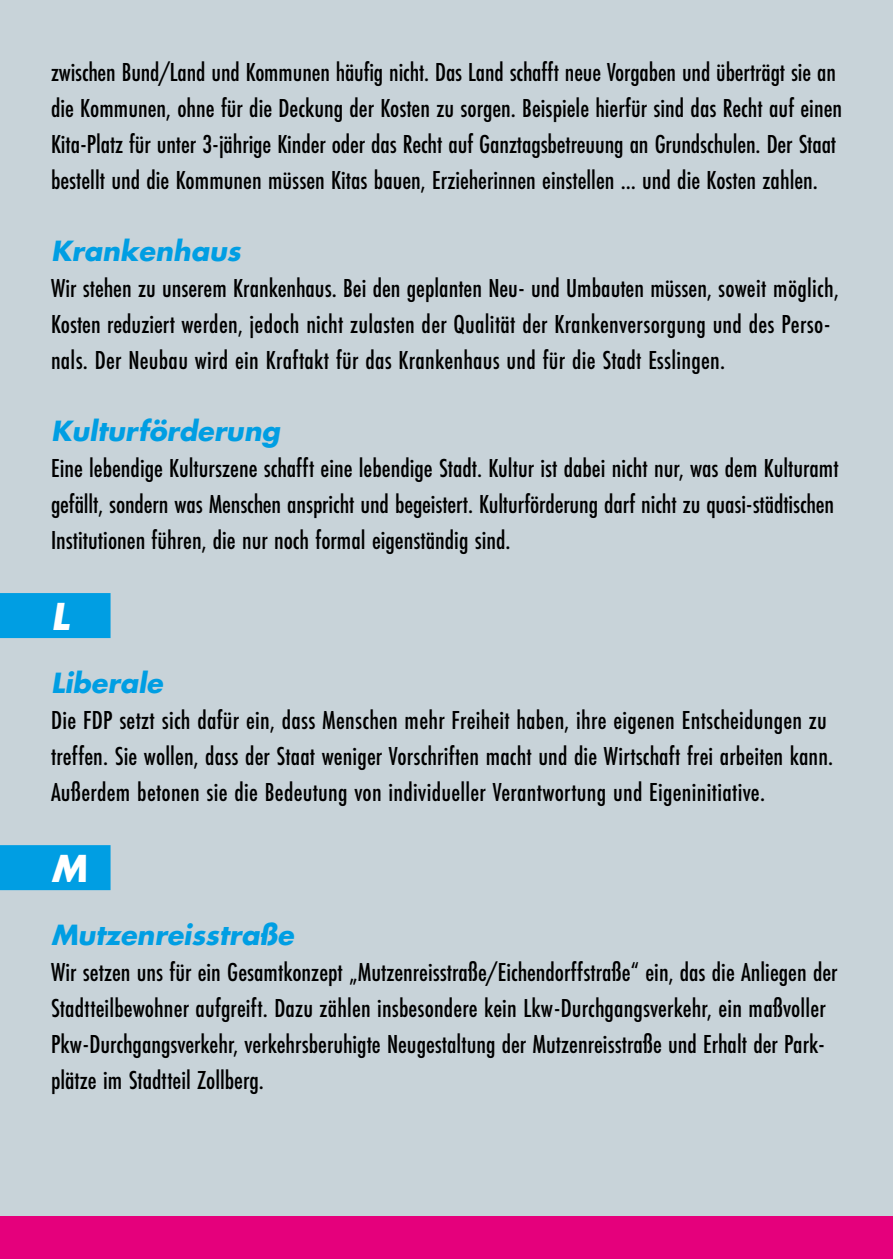
<style>
.page{position:relative;width:893px;height:1259px;background:#c8d3d9}
.page>*{position:absolute;margin:0;border:0;box-sizing:border-box;transform-origin:0 0}
.t1{font:italic 700 36px "Futura";color:#fff}
.t2{font:500 27px/36px "Futura PT Cond";color:#000}
.t3{font:italic 700 27px "Futura";color:#009ee3}
</style>
<div class="page">
<div style="left:0;top:1216px;width:893px;height:43px;background:#e5007c"></div>
<div style="left:0;top:593px;width:111px;height:45px;background:#009ee3"></div>
<div style="left:0;top:845px;width:111px;height:45px;background:#009ee3"></div>
<p class="t2" style="left:51px;top:53px;width:793px">zwischen Bund/Land und Kommunen häufig nicht. Das Land schafft neue Vorgaben und überträgt sie an die Kommunen, ohne für die Deckung der Kosten zu sorgen. Beispiele hierfür sind das Recht auf einen Kita-Platz für unter 3-jährige Kinder oder das Recht auf Ganztagsbetreuung an Grundschulen. Der Staat bestellt und die Kommunen müssen Kitas bauen, Erzieherinnen einstellen … und die Kosten zahlen.</p>
<p class="t3" style="left:51px;top:232px;width:191px">Krankenhaus</p>
<p class="t2" style="left:51px;top:269px;width:789px">Wir stehen zu unserem Krankenhaus. Bei den geplanten Neu- und Umbauten müssen, soweit möglich,<br>Kosten reduziert werden, jedoch nicht zulasten der Qualität der Krankenversorgung und des Perso&shy;nals. Der Neubau wird ein Kraftakt für das Krankenhaus und für die Stadt Esslingen.</p>
<p class="t3" style="left:51px;top:412px;width:230px">Kulturförderung</p>
<p class="t2" style="left:51px;top:449px;width:789px">Eine lebendige Kulturszene schafft eine lebendige Stadt. Kultur ist dabei nicht nur, was dem Kulturamt gefällt, sondern was Menschen anspricht und begeistert. Kulturförderung darf nicht zu quasi-städtischen<br>Institutionen führen, die nur noch formal eigenständig sind.</p>
<h1 class="t1" style="left:51px;top:591px;width:19px">L</h1>
<p class="t3" style="left:51px;top:664px;width:113px">Liberale</p>
<p class="t2" style="left:51px;top:701px;width:784px">Die FDP setzt sich dafür ein, dass Menschen mehr Freiheit haben, ihre eigenen Entscheidungen zu treffen. Sie wollen, dass der Staat weniger Vorschriften macht und die Wirtschaft frei arbeiten kann.<br>Außerdem betonen sie die Bedeutung von individueller Verantwortung und Eigeninitiative.</p>
<h1 class="t1" style="left:51px;top:843px;width:37px">M</h1>
<p class="t3" style="left:51px;top:916px;width:244px">Mutzenreisstraße</p>
<p class="t2" style="left:51px;top:953px;width:788px">Wir setzen uns für ein Gesamtkonzept „Mutzenreisstraße/Eichendorffstraße“ ein, das die Anliegen der Stadtteilbewohner aufgreift. Dazu zählen insbesondere kein Lkw-Durchgangsverkehr, ein maßvoller Pkw-Durchgangsverkehr, verkehrsberuhigte Neugestaltung der Mutzenreisstraße und Erhalt der Park&shy;plätze im Stadtteil Zollberg.</p>
</div>
